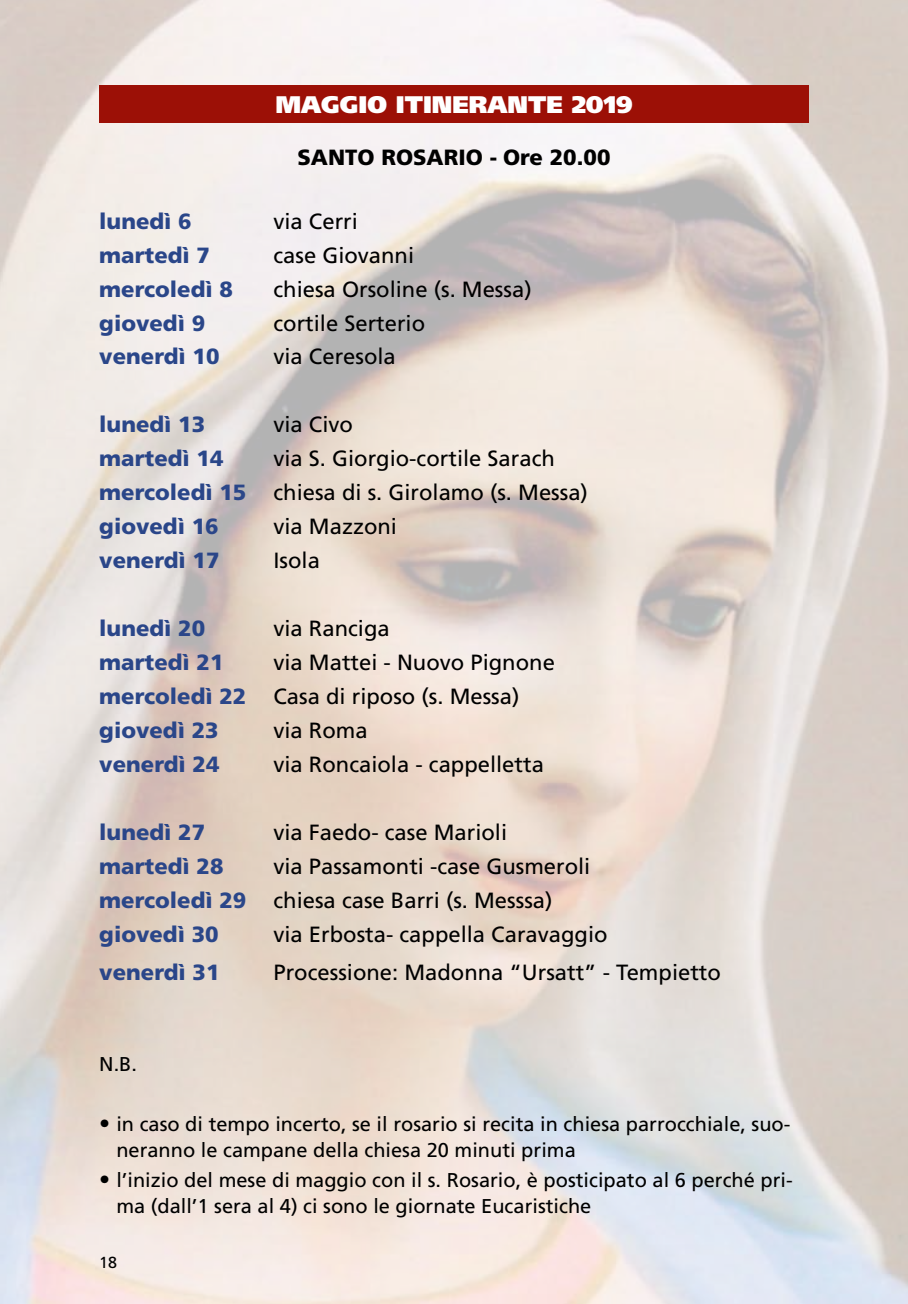
<style>
.page{position:relative;width:908px;height:1304px;background:#fff}
.page>*{position:absolute;margin:0;border:0;box-sizing:border-box;transform-origin:0 0}
.t1{font:900 24px "Frutiger";color:#fff}
.t2{font:22px/34px "Frutiger";color:#000}
.t3{font:900 22px "Frutiger";color:#2a4689}
.t4{font:900 22px "Frutiger";color:#000}
.t5{font:20px/26px "Frutiger";color:#000}
.t6{font:16px "Frutiger";color:#000}
.s1{font-weight:900;color:#2a4689}
.s2{font-weight:400;color:#000}
.s3{font-size:22px}
</style>
<div class="page">
<img style="left:0;top:0;width:907px;height:1304px">
<div style="left:99px;top:85px;width:709px;height:38px;background:#9c1006"></div>
<p class="t1" style="left:275px;top:90px;width:358px">MAGGIO ITINERANTE 2019</p>
<p class="t4" style="left:297px;top:144px;width:31px">Santo</p>
<p class="t4" style="left:381px;top:144px;width:30px">Rosario</p>
<p class="t4" style="left:489px;top:144px;width:122px">- Ore 20.00</p>
<p class="t3" style="left:99px;top:208px;width:94px">lunedì 6</p>
<p class="t2" style="left:273px;top:204px;width:86px">via Cerri</p>
<p class="t3" style="left:99px;top:242px;width:112px">martedì 7</p>
<p class="t2" style="left:273px;top:238px;width:142px">case Giovanni</p>
<p class="t3" style="left:99px;top:276px;width:135px">mercoledì 8</p>
<p class="t2" style="left:273px;top:272px;width:259px">chiesa Orsoline (s. Messa)</p>
<p class="t3" style="left:99px;top:309px;width:107px">giovedì 9</p>
<p class="t2" style="left:273px;top:306px;width:153px">cortile Serterio</p>
<p class="t3" style="left:99px;top:343px;width:122px">venerdì 10</p>
<p class="t2" style="left:273px;top:340px;width:124px">via Ceresola</p>
<p class="t3" style="left:99px;top:411px;width:107px">lunedì 13</p>
<p class="t2" style="left:273px;top:408px;width:81px">via Civo</p>
<p class="t3" style="left:99px;top:445px;width:126px">martedì 14</p>
<p class="t2" style="left:99px;top:442px;width:490px;text-indent:174px">via S. Giorgio-cortile Sarach <span class="s1">mercoledì 15</span> chiesa di s. Girolamo (s. Messa) <span class="s1">giovedì 16</span></p>
<p class="t2" style="left:273px;top:510px;width:125px">via Mazzoni</p>
<p class="t3" style="left:99px;top:547px;width:151px">venerdì 17 <span class="s2">I</span></p>
<p class="t2" style="left:279px;top:544px;width:42px">sola</p>
<p class="t3" style="left:99px;top:615px;width:107px">lunedì 20</p>
<p class="t2" style="left:273px;top:612px;width:118px">via Ranciga</p>
<p class="t3" style="left:99px;top:649px;width:126px">martedì 21</p>
<p class="t2" style="left:99px;top:646px;width:457px;text-indent:174px">via Mattei - N uovo Pignone <span class="s1">mercoledì 22</span> Casa di riposo (s. M essa) <span class="s1">giovedì 23</span></p>
<p class="t2" style="left:273px;top:714px;width:96px">via Roma</p>
<p class="t3" style="left:99px;top:751px;width:122px">venerdì 24</p>
<p class="t2" style="left:273px;top:748px;width:272px">via Roncaiola - cappelletta</p>
<p class="t3" style="left:99px;top:819px;width:107px">lunedì 27</p>
<p class="t2" style="left:273px;top:816px;width:235px">via Faedo- case Marioli</p>
<p class="t3" style="left:99px;top:853px;width:126px">martedì 28</p>
<p class="t2" style="left:99px;top:850px;width:492px;text-indent:174px">via Passamonti -case Gusmeroli <span class="s1">mercoledì 29</span> chiesa case B arri (s. M esssa) <span class="s1">giovedì 30</span></p>
<p class="t2" style="left:273px;top:918px;width:335px">via E rbosta- cappella Caravaggio</p>
<p class="t3" style="left:99px;top:959px;width:154px">venerdì 31 <span class="s2">P</span></p>
<p class="t2" style="left:285px;top:956px;width:436px">rocessione: Madonna “U rsatt” - Tempietto</p>
<p class="t5" style="left:99px;top:1050px;width:39px">N.B.</p>
<p class="t5" style="left:116px;top:1110px;width:675px;text-indent:-17px"><span class="s3">•</span> in caso di tempo incerto, se il rosario si recita in chiesa parrocchiale, suo&shy;neranno le campane della chiesa 20 minuti prima</p>
<p class="t5" style="left:116px;top:1166px;width:677px;text-indent:-17px"><span class="s3">•</span> l’inizio del mese di maggio con il s. Rosario, è posticipato al 6 perché pri&shy;ma (dall’1 sera al 4) ci sono le giornate Eucaristiche</p>
<p class="t6" style="left:99px;top:1253px;width:19px">18</p>
</div>
